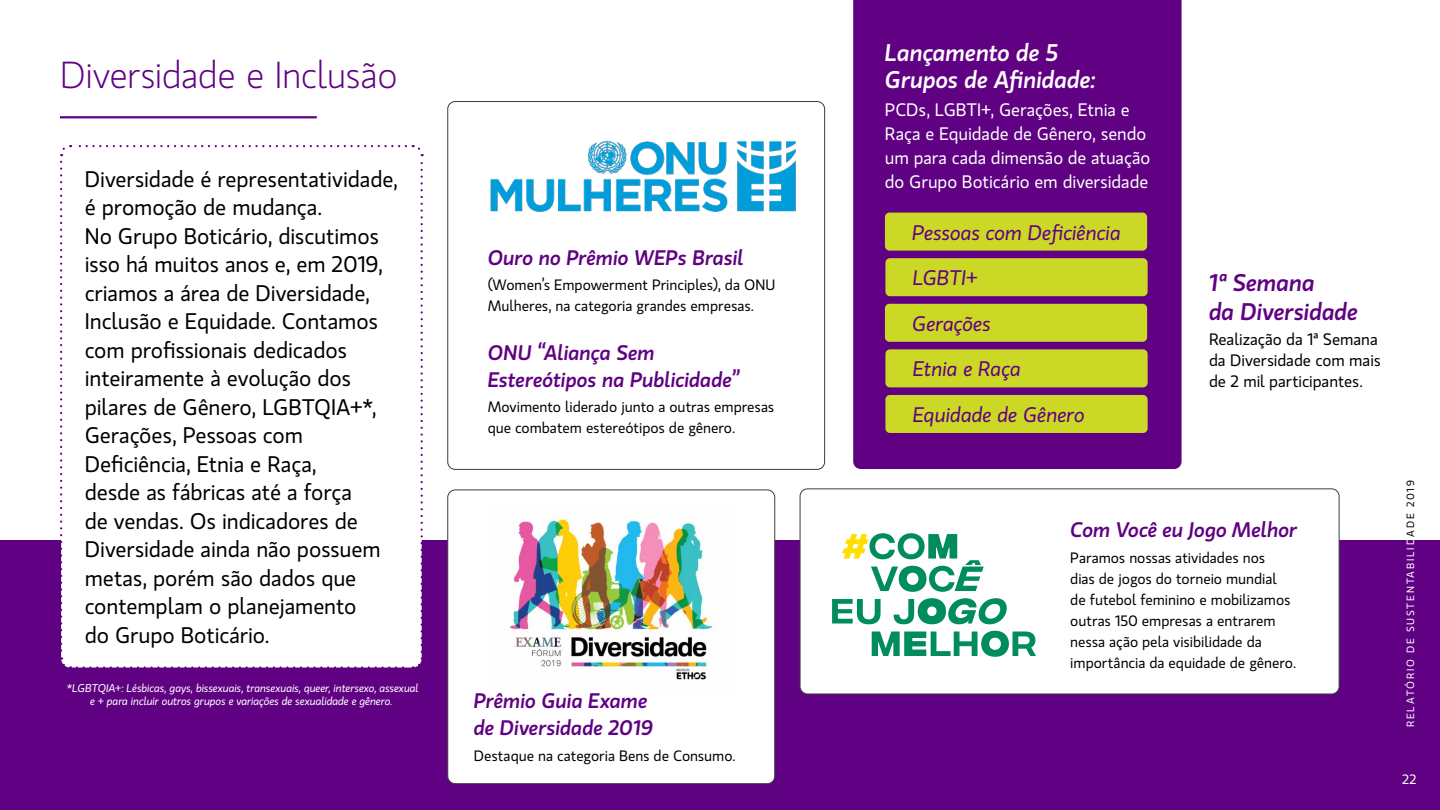
<style>
.page{position:relative;width:1440px;height:810px;background:#fff}
.page>*{position:absolute;margin:0;border:0;box-sizing:border-box;transform-origin:0 0}
.t1{font:300 37.5px "Gloriola Std";letter-spacing:-.015em;color:#600083}
.t2{font:italic 500 24px/27px "Gloriola Std";letter-spacing:-.01em;color:#fff}
.t3{font:italic 500 24px/28.8px "Gloriola Std";letter-spacing:-.01em;color:#600083}
.t4{font:22.5px/28.5px "Gloriola Std";letter-spacing:-.005em;color:#000}
.t5{font:italic 500 21px/27px "Gloriola Std";letter-spacing:-.005em;color:#600083}
.t6{font:italic 21px/45.6px "Gloriola Std";letter-spacing:-.01em;color:#600083}
.t7{font:18px/24px "Gloriola Std";letter-spacing:-.005em;color:#fff}
.t8{font:16.5px/21px "Gloriola Std";letter-spacing:-.005em;color:#000}
.t9{font:15px/21px "Gloriola Std";letter-spacing:-.005em;color:#000}
.t10{font:13.5px "Gloriola Std";color:#fff}
.t11{font:italic 11.25px/13.5px "Gloriola Std";letter-spacing:-.015em;color:#fff;text-align:center}
.t12{font:10.5px "Gloriola Std";letter-spacing:.165em;color:#fff}
.s1{color:#000}
</style>
<div class="page">
<div style="left:0;top:540px;width:1440px;height:270px;background:#600083"></div>
<hr style="left:60px;top:116px;width:257px;height:2px;background:#600083">
<svg style="left:60px;top:145px;width:364px;height:523px"></svg>
<div style="left:448px;top:490px;width:327px;height:294px;background:#fff;border-radius:8px"></div>
<div style="left:447px;top:490px;width:328px;height:294px;border:1px solid #3c3c3c;border-radius:8px"></div>
<img style="left:509px;top:516px;width:208px;height:164px">
<div style="left:800px;top:489px;width:539px;height:205px;background:#fff;border-radius:8px"></div>
<div style="left:800px;top:488px;width:539px;height:206px;border:1px solid #3c3c3c;border-radius:8px"></div>
<svg style="left:842px;top:533px;width:142px;height:59px"></svg>
<svg style="left:832px;top:599px;width:49px;height:25px"></svg>
<svg style="left:894px;top:598px;width:113px;height:26px"></svg>
<svg style="left:872px;top:631px;width:164px;height:26px"></svg>
<img style="left:490px;top:140px;width:306px;height:72px">
<div style="left:447px;top:101px;width:378px;height:369px;border:1px solid #3c3c3c;border-radius:8px"></div>
<div style="left:853px;top:0;width:329px;height:469px;background:#600083"></div>
<div style="left:885px;top:213px;width:262px;height:38px;background:#ccd826;border-radius:5px"></div>
<div style="left:885px;top:258px;width:263px;height:38px;background:#ccd826;border-radius:5px"></div>
<div style="left:885px;top:304px;width:262px;height:38px;background:#ccd826;border-radius:5px"></div>
<div style="left:885px;top:349px;width:263px;height:38px;background:#ccd826;border-radius:5px"></div>
<div style="left:885px;top:395px;width:263px;height:38px;background:#ccd826;border-radius:5px"></div>
<h1 class="t1" style="left:60px;top:51px;width:339px">Diversidade e Inclusão</h1>
<p class="t4" style="left:85px;top:164px;width:315px">Diversidade é representatividade, é promoção de mudança.<br>No Grupo Boticário, discutimos isso há muitos anos e, em 2019, criamos a área de Diversidade,<br>Inclusão e Equidade. Contamos com profissionais dedicados inteiramente à evolução dos pilares de Gênero, LGBTQIA+*,<br>Gerações, Pessoas com<br>Deficiência, Etnia e Raça,<br>desde as fábricas até a força<br>de vendas. Os indicadores de<br>Diversidade ainda não possuem metas, porém são dados que contemplam o planejamento<br>do Grupo Boticário.</p>
<p class="t11" style="left:67px;top:681px;width:353px">*LGBTQIA+: Lésbicas, gays, bissexuais, transexuais, queer, intersexo, assexual e + para incluir outros grupos e variações de sexualidade e gênero.</p>
<p class="t5" style="left:488px;top:243px;width:258px">Ouro no Prêmio WEPs Brasil</p>
<p class="t9" style="left:488px;top:274px;width:289px">(Women’s Empowerment Principles), da ONU<br>Mulheres, na categoria grandes empresas.</p>
<p class="t5" style="left:488px;top:338px;width:253px">ONU “Aliança Sem<br>Estereótipos na Publicidade”</p>
<p class="t9" style="left:488px;top:396px;width:288px">Movimento liderado junto a outras empresas que combatem estereótipos de gênero.</p>
<p class="t5" style="left:474px;top:687px;width:181px">Prêmio Guia Exame de Diversidade 2019</p>
<p class="t9" style="left:474px;top:745px;width:263px">Destaque na categoria Bens de Consumo.</p>
<p class="t2" style="left:885px;top:38px;width:213px">Lançamento de 5<br>Grupos de Afinidade:</p>
<p class="t7" style="left:885px;top:98px;width:267px">PCDs, LGBTI+, Gerações, Etnia e<br>Raça e Equidade de Gênero, sendo um para cada dimensão de atuação do Grupo Boticário em diversidade</p>
<p class="t6" style="left:912px;top:209px;width:210px">Pessoas com Deficiência<br>LGBTI+<br>Gerações<br>Etnia e Raça<br>Equidade de Gênero</p>
<p class="t3" style="left:1209px;top:268px;width:151px">1ª Semana<br>da Diversidade</p>
<p class="t8" style="left:1209px;top:329px;width:173px">Realização da 1ª Semana da Diversidade com mais de 2 mil participantes.</p>
<p class="t5" style="left:1070px;top:516px;width:229px">Com Você eu Jogo Melhor</p>
<p class="t9" style="left:1070px;top:547px;width:227px">Paramos nossas atividades nos<br>dias de jogos do torneio mundial<br>de futebol feminino e mobilizamos outras 150 empresas a entrarem nessa ação pela visibilidade da importância da equidade de gênero.</p>
<p class="t12" style="left:1403px;top:727px;width:249px;rotate:-90deg">RELATÓRIO DE SUSTENTABILID<span class="s1">ADE 2019</span></p>
<p class="t10" style="left:1402px;top:770px;width:16px">22</p>
</div>
